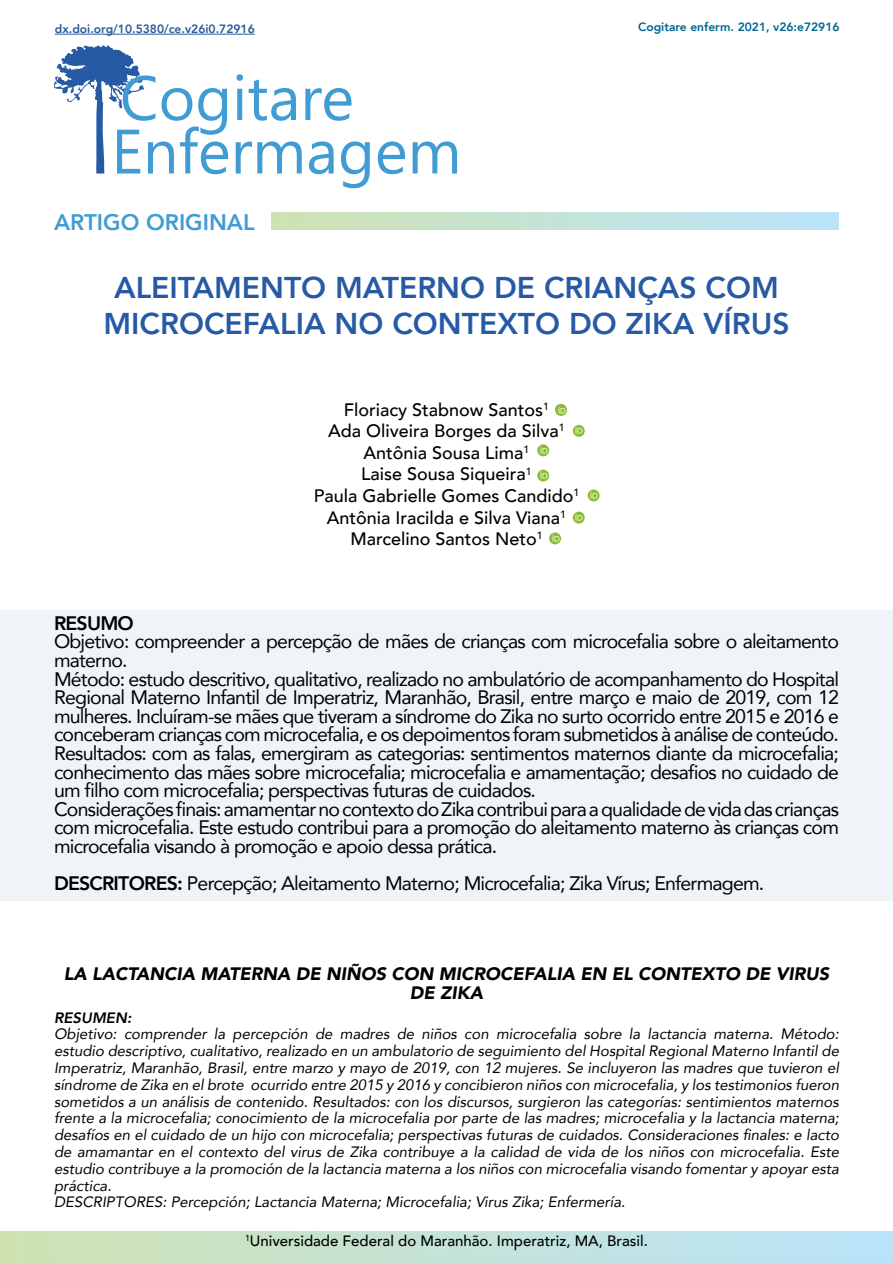
<style>
.page{position:relative;width:893px;height:1263px;background:#fff}
.page>*{position:absolute;margin:0;border:0;box-sizing:border-box;transform-origin:0 0}
.t1{font:800 30px/36px "Avenir";color:#275aa4;text-align:center}
.t2{font:800 22.5px "Avenir";color:#409cd4}
.t3{font:19.5px/18.6px "Avenir";letter-spacing:-.04em;color:#000}
.t4{font:800 19.5px "Avenir";letter-spacing:-.04em;color:#000}
.t5{font:500 18px/21.6px "Avenir";color:#000;text-align:center}
.t6{font:italic 900 18px/19.2px "Avenir";color:#000;text-align:center}
.t7{font:italic 15px/16.8px "Avenir";color:#000}
.t8{font:500 15px "Avenir";color:#000}
.t9{font:italic 800 15px "Avenir";color:#000}
.t10{font:800 12px "Avenir";color:#275b9b}
.t11{font:800 12px "Avenir";color:#00658f}
.s1{font-weight:800}
</style>
<div class="page">
<svg style="left:236px;top:141px;width:66px;height:32px"></svg>
<svg style="left:309px;top:141px;width:25px;height:33px"></svg>
<svg style="left:341px;top:141px;width:29px;height:47px"></svg>
<svg style="left:378px;top:141px;width:27px;height:33px"></svg>
<svg style="left:413px;top:141px;width:44px;height:32px"></svg>
<svg style="left:54px;top:45px;width:174px;height:129px"></svg>
<svg style="left:237px;top:74px;width:6px;height:46px"></svg>
<svg style="left:249px;top:79px;width:47px;height:42px"></svg>
<svg style="left:305px;top:88px;width:46px;height:33px"></svg>
<hr style="left:55px;top:34px;width:200px;height:1px;background:#275b9b">
<div style="left:0;top:610px;width:893px;height:291px;background:#eff4f9"></div>
<svg style="left:549px;top:532px;width:12px;height:12px"></svg>
<svg style="left:555px;top:404px;width:12px;height:12px"></svg>
<svg style="left:537px;top:444px;width:12px;height:12px"></svg>
<svg style="left:573px;top:425px;width:12px;height:12px"></svg>
<svg style="left:573px;top:512px;width:12px;height:11px"></svg>
<svg style="left:588px;top:489px;width:12px;height:12px"></svg>
<div style="left:271px;top:213px;width:568px;height:16px;background:linear-gradient(to right,#cee2b2,#bae3fb)"></div>
<div style="left:0;top:1231px;width:893px;height:32px;background:linear-gradient(to right,#cee2b1,#bae3fb)"></div>
<svg style="left:537px;top:470px;width:12px;height:11px"></svg>
<p class="t10" style="left:55px;top:20px;width:201px">dx.doi.org/10.5380/ce.v26i0.72916</p>
<h2 class="t2" style="left:54px;top:204px;width:202px">ARTIGO ORIGINAL</h2>
<p class="t11" style="left:638px;top:17px;width:203px">Cogitare enferm. 2021, v26:e72916</p>
<h1 class="t1" style="left:103px;top:269px;width:688px">ALEITAMENTO MATERNO DE CRIANÇAS COM<br>MICROCEFALIA NO CONTEXTO DO ZIKA VÍRUS</h1>
<p class="t5" style="left:314px;top:398px;width:267px">Floriacy Stabnow Santos<sup>1<br></sup>Ada Oliveira Borges da Silva<sup>1<br></sup>Antônia Sousa Lima<sup>1<br></sup>Laise Sousa Siqueira<sup>1<br></sup>Paula Gabrielle Gomes Candido<sup>1<br></sup>Antônia Iracilda e Silva Viana<sup>1<br></sup>Marcelino Santos Neto<sup>1</sup></p>
<h3 class="t4" style="left:54px;top:608px;width:81px">RESUMO</h3>
<p class="t3" style="left:54px;top:632px;width:786px">Objetivo: compreender a percepção de mães de crianças com microcefalia sobre o aleitamento materno.<br>Método: estudo descritivo, qualitativo, realizado no ambulatório de acompanhamento do Hospital Regional Materno Infantil de Imperatriz, Maranhão, Brasil, entre março e maio de 2019, com 12 mulheres. Incluíram-se mães que tiveram a síndrome do Zika no surto ocorrido entre 2015 e 2016 e conceberam crianças com microcefalia, e os depoimentos foram submetidos à análise de conteúdo.<br>Resultados: com as falas, emergiram as categorias: sentimentos maternos diante da microcefalia; conhecimento das mães sobre microcefalia; microcefalia e amamentação; desafios no cuidado de um filho com microcefalia; perspectivas futuras de cuidados.<br>Considerações finais: amamentar no contexto do Zika contribui para a qualidade de vida das crianças com microcefalia. Este estudo contribui para a promoção do aleitamento materno às crianças com microcefalia visando à promoção e apoio dessa prática.</p>
<h3 class="t3" style="left:54px;top:873px;width:712px"><span class="s1">DESCRITORES:</span> Percepção; Aleitamento Materno; Microcefalia; Zika Vírus; Enfermagem.</h3>
<p class="t6" style="left:64px;top:964px;width:767px">LA LACTANCIA MATERNA DE NIÑOS CON MICROCEFALIA EN EL CONTEXTO DE VIRUS<br>DE ZIKA</p>
<p class="t9" style="left:54px;top:1008px;width:79px">RESUMEN:</p>
<p class="t7" style="left:54px;top:1026px;width:787px">Objetivo: comprender la percepción de madres de niños con microcefalia sobre la lactancia materna. Método: estudio descriptivo, cualitativo, realizado en un ambulatorio de seguimiento del Hospital Regional Materno Infantil de Imperatriz, Maranhão, Brasil, entre marzo y mayo de 2019, con 12 mujeres. Se incluyeron las madres que tuvieron el síndrome de Zika en el brote ocurrido entre 2015 y 2016 y concibieron niños con microcefalia, y los testimonios fueron sometidos a un análisis de contenido. Resultados: con los discursos, surgieron las categorías: sentimientos maternos frente a la microcefalia; conocimiento de la microcefalia por parte de las madres; microcefalia y la lactancia materna; desafíos en el cuidado de un hijo con microcefalia; perspectivas futuras de cuidados. Consideraciones finales: e lacto de amamantar en el contexto del virus de Zika contribuye a la calidad de vida de los niños con microcefalia. Este estudio contribuye a la promoción de la lactancia materna a los niños con microcefalia visando fomentar y apoyar esta práctica.<br>DESCRIPTORES: Percepción; Lactancia Materna; Microcefalia; Virus Zika; Enfermería.</p>
<p class="t8" style="left:245px;top:1228px;width:404px"><sup>1</sup>Universidade Federal do Maranhão. Imperatriz, MA, Brasil.</p>
</div>
